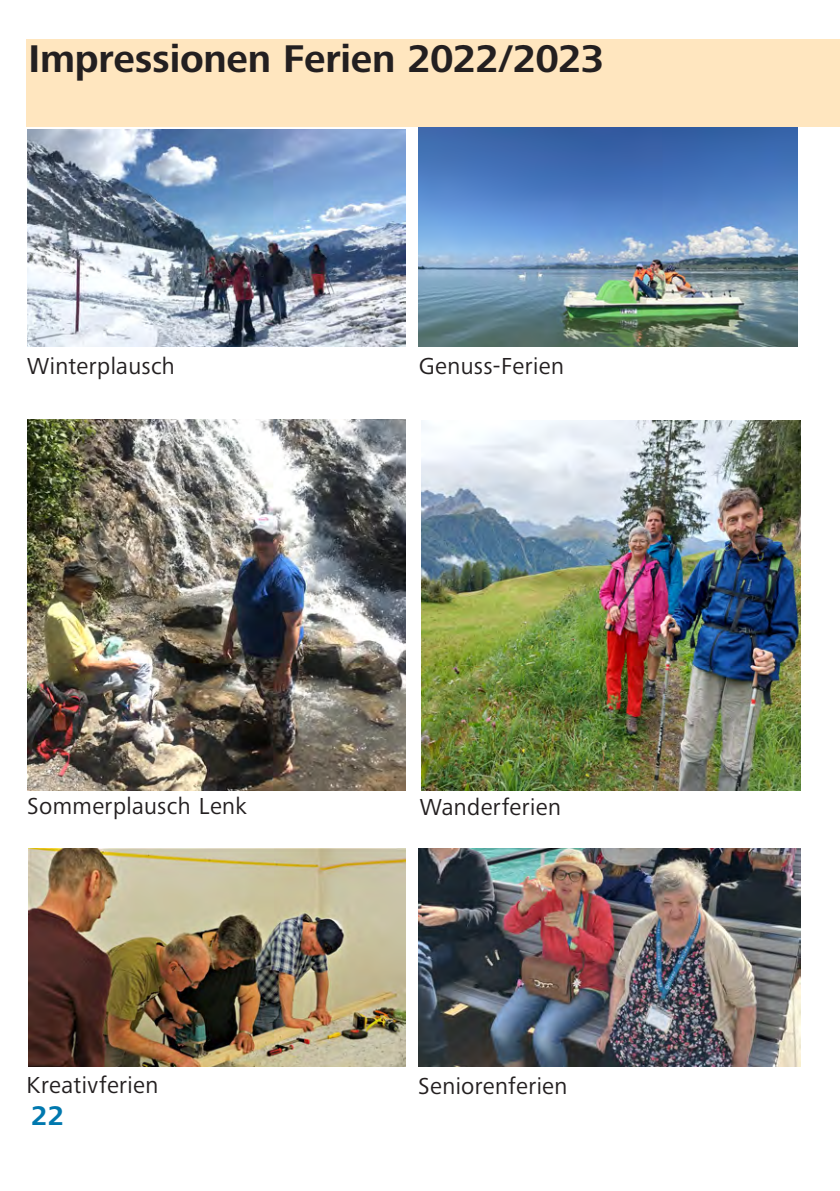
<style>
.page{position:relative;width:840px;height:1191px;background:#fff}
.page>*{position:absolute;margin:0;border:0;box-sizing:border-box;transform-origin:0 0}
.t1{font:700 40px "Zeiss Frutiger Next Pro";letter-spacing:-.005em;color:#231f20}
.Inhalt-Text{font:700 28px "Zeiss Frutiger Next Pro";color:#0078ae}
.Inhalt-Text-2{font:24px "Zeiss Frutiger Next Pro";letter-spacing:.015em;color:#231f20}
</style>
<div class="page">
<div style="left:26px;top:40px;width:813px;height:87px;background:#ffe6bf"></div>
<img style="left:27px;top:129px;width:378px;height:218px">
<img style="left:418px;top:128px;width:379px;height:219px">
<img style="left:28px;top:848px;width:377px;height:218px">
<img style="left:418px;top:848px;width:381px;height:218px">
<img style="left:421px;top:421px;width:378px;height:369px">
<img style="left:27px;top:419px;width:378px;height:371px">
<p class="t1" style="left:28px;top:36px;width:577px">Impressionen Ferien 2022/2023</p>
<p class="Inhalt-Text-2" style="left:27px;top:352px;width:149px">Winterplausch</p>
<p class="Inhalt-Text-2" style="left:418px;top:352px;width:147px">Genuss-Ferien</p>
<p class="Inhalt-Text-2" style="left:27px;top:792px;width:221px">Sommerplausch Lenk</p>
<p class="Inhalt-Text-2" style="left:419px;top:793px;width:143px">Wanderferien</p>
<p class="Inhalt-Text-2" style="left:26px;top:1071px;width:133px">Kreativferien</p>
<p class="Inhalt-Text-2" style="left:418px;top:1072px;width:151px">Seniorenferien</p>
<p class="Inhalt-Text" style="left:31px;top:1100px;width:34px">22</p>
</div>
